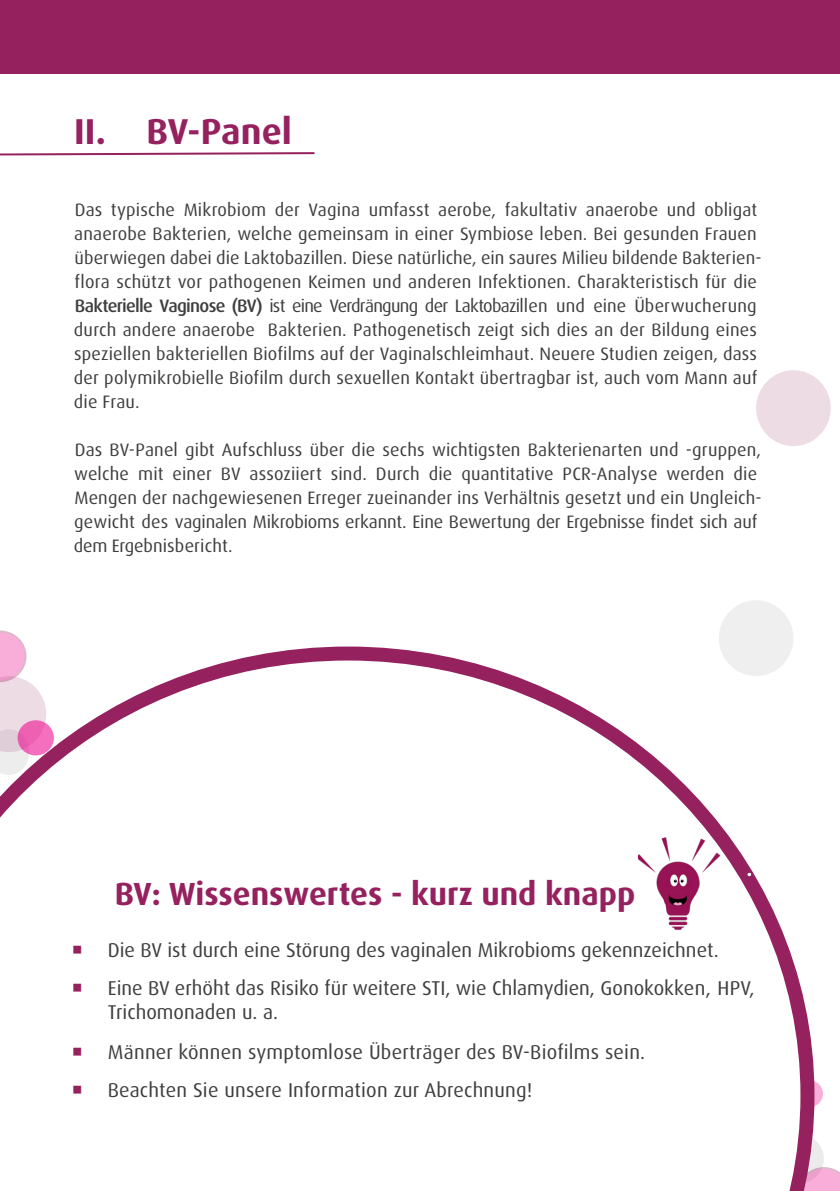
<style>
.page{position:relative;width:840px;height:1191px;background:#fff}
.page>*{position:absolute;margin:0;border:0;box-sizing:border-box;transform-origin:0 0}
.t1{font:700 36px "Dax OT";color:#96215f}
.t2{font:700 32px "Dax OT";color:#96215f}
.t3{font:20px/24px "Dax OT";color:#3e3e3f}
.Copytext{font:18px/24px "Dax OT";letter-spacing:.01em;color:#3e3e3f}
.s1{font-weight:500}
</style>
<div class="page">
<div style="left:755px;top:370px;width:75px;height:76px;background:#eedce5;border-radius:50%"></div>
<div style="left:772px;top:1134px;width:51px;height:49px;background:#ebebeb;border-radius:50%"></div>
<svg style="left:0;top:152px;width:315px;height:4px"></svg>
<svg style="left:814px;top:1167px;width:25px;height:24px"></svg>
<div style="left:0;top:0;width:839px;height:74px;background:#96215f"></div>
<svg style="left:795px;top:1080px;width:27px;height:27px"></svg>
<div style="left:718px;top:600px;width:75px;height:76px;background:#efeff0;border-radius:50%"></div>
<svg style="left:0;top:630px;width:24px;height:16px"></svg>
<svg style="left:0;top:646px;width:814px;height:545px"></svg>
<img style="left:638px;top:825px;width:112px;height:115px">
<svg style="left:73px;top:945px;width:8px;height:8px"></svg>
<svg style="left:73px;top:983px;width:8px;height:8px"></svg>
<svg style="left:73px;top:1047px;width:8px;height:8px"></svg>
<svg style="left:73px;top:1085px;width:8px;height:8px"></svg>
<p class="t1" style="left:74px;top:108px;width:219px">II. BV-Panel</p>
<p class="Copytext" style="left:74px;top:198px;width:689px">Das typische Mikrobiom der Vagina umfasst aerobe, fakultativ anaerobe und obligat anaerobe Bakterien, welche gemeinsam in einer Symbiose leben. Bei gesunden Frauen überwiegen dabei die Laktobazillen. Diese natürliche, ein saures Milieu bildende Bakterien&shy;flora schützt vor pathogenen Keimen und anderen Infektionen. Charakteristisch für die <span class="s1">Bakterielle Vaginose (BV)</span> ist eine Verdrängung der Laktobazillen und eine Überwucherung durch andere anaerobe Bakterien. Pathogenetisch zeigt sich dies an der Bildung eines speziellen bakteriellen Biofilms auf der Vaginalschleimhaut. Neuere Studien zeigen, dass der polymikrobielle Biofilm durch sexuellen Kontakt übertragbar ist, auch vom Mann auf die Frau.</p>
<p class="Copytext" style="left:74px;top:438px;width:689px">Das BV-Panel gibt Aufschluss über die sechs wichtigsten Bakterienarten und -gruppen, welche mit einer BV assoziiert sind. Durch die quantitative PCR-Analyse werden die Mengen der nachgewiesenen Erreger zueinander ins Verhältnis gesetzt und ein Ungleich&shy;gewicht des vaginalen Mikrobioms erkannt. Eine Bewertung der Ergebnisse findet sich auf dem Ergebnisbericht.</p>
<p class="t2" style="left:115px;top:873px;width:522px">BV: Wissenswertes - kurz und knapp</p>
<p class="t3" style="left:108px;top:938px;width:612px">Die BV ist durch eine Störung des vaginalen Mikrobioms gekennzeichnet.</p>
<p class="t3" style="left:108px;top:976px;width:648px">Eine BV erhöht das Risiko für weitere STI, wie Chlamydien, Gonokokken, HPV,<br>Trichomonaden u. a.</p>
<p class="t3" style="left:108px;top:1040px;width:538px">Männer können symptomlose Überträger des BV-Biofilms sein.</p>
<p class="t3" style="left:108px;top:1078px;width:426px">Beachten Sie unsere Information zur Abrechnung!</p>
</div>
